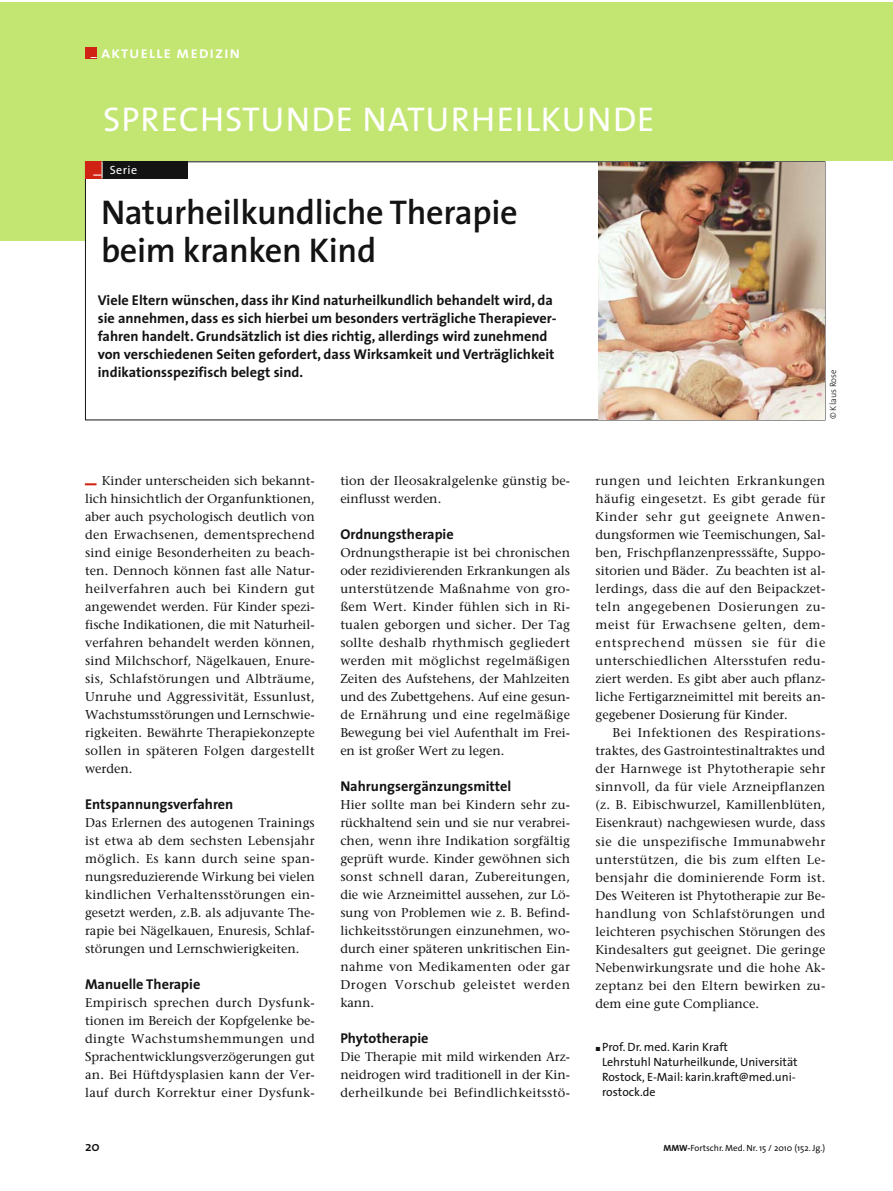
<style>
.page{position:relative;width:893px;height:1191px;background:#fff}
.page>*{position:absolute;margin:0;border:0;box-sizing:border-box;transform-origin:0 0}
.t1{font:600 34.5px/37.5px "The Sans";letter-spacing:-.01em;color:#131313}
.t2{font:34.5px "The Sans";letter-spacing:.025em;color:#fff}
.t3{font:16.5px "The Sans Semi Bold Caps";letter-spacing:.05em;color:#fff}
.t4{font:700 14.25px/18px "The Sans";color:#131313}
.t5{font:600 13.5px "The Sans";color:#131313}
.t6{font:12.75px/18px "Stone Serif";letter-spacing:.01em;color:#131313;text-align:justify}
.t7{font:12px/15px "The Sans";color:#131313}
.t8{font:12px "The Sans";letter-spacing:.04em;color:#fff}
.t9{font:9px "The Sans";color:#131313}
.t10{font:300 9px "The Sans";color:#131313}
.s1{font-size:13.5px}
.s2{font-family:"The Sans";font-weight:900;color:#d02314}
.s3{font-family:"The Sans Expert";font-size:6px}
.s4{font-weight:700}
</style>
<div class="page">
<div style="left:0;top:3px;width:892px;height:238px;background:#c3e672"></div>
<div style="left:806px;top:161px;width:86px;height:91px;background:#fff"></div>
<div style="left:85px;top:162px;width:739px;height:258px;background:#fff"></div>
<div style="left:85px;top:161px;width:17px;height:17px;background:#d02314"></div>
<div style="left:102px;top:161px;width:85px;height:17px;background:#131313"></div>
<svg style="left:102px;top:161px;width:1px;height:17px"></svg>
<img style="left:598px;top:162px;width:226px;height:258px">
<div style="left:85px;top:47px;width:12px;height:12px;background:#d02314"></div>
<p class="t3" style="left:91px;top:43px;width:151px"><sub>–</sub> aktuelle medizin</p>
<h1 class="t2" style="left:103px;top:106px;width:553px">SPRECHSTUNDE NATURHEILKUNDE</h1>
<p class="t8" style="left:93px;top:166px;width:45px"><span class="s1">–</span> Serie</p>
<h1 class="t1" style="left:101px;top:197px;width:418px">Naturheilkundliche Therapie beim kranken Kind</h1>
<p class="t4" style="left:98px;top:293px;width:460px">Viele Eltern wünschen, dass ihr Kind naturheilkundlich behandelt wird, da sie annehmen, dass es sich hierbei um besonders verträgliche Therapiever&shy;fahren handelt. Grundsätzlich ist dies richtig, allerdings wird zunehmend von verschiedenen Seiten gefordert, dass Wirksamkeit und Verträglichkeit indikationsspezifisch belegt sind.</p>
<p class="t10" style="left:829px;top:419px;width:51px;rotate:-90deg">© Klaus Rose</p>
<p class="t6" style="left:85px;top:473px;width:231px"><span class="s2">–</span> Kinder unterscheiden sich bekannt&shy;lich hinsichtlich der Organfunktionen, aber auch psychologisch deutlich von den Erwachsenen, dementsprechend sind einige Besonderheiten zu beach&shy;ten. Dennoch können fast alle Natur&shy;heilverfahren auch bei Kindern gut angewendet werden. Für Kinder spezi&shy;fische Indikationen, die mit Naturheil&shy;verfahren behandelt werden können, sind Milchschorf, Nägelkauen, Enure&shy;sis, Schlafstörungen und Albträume, Unruhe und Aggressivität, Essunlust, Wachstumsstörungen und Lernschwie&shy;rigkeiten. Bewährte Therapiekonzepte sollen in späteren Folgen dargestellt werden.</p>
<p class="t4" style="left:85px;top:797px;width:150px">Entspannungsverfahren</p>
<p class="t6" style="left:85px;top:815px;width:231px">Das Erlernen des autogenen Trainings ist etwa ab dem sechsten Lebensjahr möglich. Es kann durch seine span&shy;nungsreduzierende Wirkung bei vielen kindlichen Verhaltensstörungen ein&shy;gesetzt werden, z.B. als adjuvante The&shy;rapie bei Nägelkauen, Enuresis, Schlaf&shy;störungen und Lernschwierigkeiten.</p>
<p class="t4" style="left:85px;top:977px;width:117px">Manuelle Therapie</p>
<p class="t6" style="left:85px;top:995px;width:231px">Empirisch sprechen durch Dysfunk&shy;tionen im Bereich der Kopfgelenke be&shy;dingte Wachstumshemmungen und Sprachentwicklungsverzögerungen gut an. Bei Hüftdysplasien kann der Ver&shy;lauf durch Korrektur einer Dysfunk-</p>
<p class="t5" style="left:85px;top:1142px;width:16px">20</p>
<p class="t6" style="left:340px;top:473px;width:231px">tion der Ileosakralgelenke günstig be&shy;einflusst werden.</p>
<p class="t4" style="left:340px;top:527px;width:115px">Ordnungstherapie</p>
<p class="t6" style="left:340px;top:545px;width:231px">Ordnungstherapie ist bei chronischen oder rezidivierenden Erkrankungen als unterstützende Maßnahme von gro&shy;ßem Wert. Kinder fühlen sich in Ri&shy;tualen geborgen und sicher. Der Tag sollte deshalb rhythmisch gegliedert werden mit möglichst regelmäßigen Zeiten des Aufstehens, der Mahlzeiten und des Zubettgehens. Auf eine gesun&shy;de Ernährung und eine regelmäßige Bewegung bei viel Aufenthalt im Frei&shy;en ist großer Wert zu legen.</p>
<p class="t4" style="left:340px;top:779px;width:172px">Nahrungsergänzungsmittel</p>
<p class="t6" style="left:340px;top:797px;width:231px">Hier sollte man bei Kindern sehr zu&shy;rückhaltend sein und sie nur verabrei&shy;chen, wenn ihre Indikation sorgfältig geprüft wurde. Kinder gewöhnen sich sonst schnell daran, Zubereitungen, die wie Arzneimittel aussehen, zur Lö&shy;sung von Problemen wie z. B. Befind&shy;lichkeitsstörungen einzunehmen, wo&shy;durch einer späteren unkritischen Ein&shy;nahme von Medikamenten oder gar Drogen Vorschub geleistet werden kann.</p>
<p class="t4" style="left:340px;top:1031px;width:90px">Phytotherapie</p>
<p class="t6" style="left:340px;top:1049px;width:231px">Die Therapie mit mild wirkenden Arz&shy;neidrogen wird traditionell in der Kin&shy;derheilkunde bei Befindlichkeitsstö-</p>
<p class="t6" style="left:595px;top:473px;width:231px">rungen und leichten Erkrankungen häufig eingesetzt. Es gibt gerade für Kinder sehr gut geeignete Anwen&shy;dungsformen wie Teemischungen, Sal&shy;ben, Frischpflanzenpresssäfte, Suppo&shy;sitorien und Bäder. Zu beachten ist al&shy;lerdings, dass die auf den Beipackzet&shy;teln angegebenen Dosierungen zu&shy;meist für Erwachsene gelten, dem&shy;entsprechend müssen sie für die unterschiedlichen Altersstufen redu&shy;ziert werden. Es gibt aber auch pflanz&shy;liche Fertigarzneimittel mit bereits an&shy;gegebener Dosierung für Kinder.</p>
<p class="t6" style="left:595px;top:725px;width:231px;text-indent:17px">Bei Infektionen des Respirations&shy;traktes, des Gastrointestinaltraktes und der Harnwege ist Phytotherapie sehr sinnvoll, da für viele Arzneipflanzen (z. B. Eibischwurzel, Kamillenblüten, Eisenkraut) nachgewiesen wurde, dass sie die unspezifische Immunabwehr unterstützen, die bis zum elften Le&shy;bensjahr die dominierende Form ist.<br>Des Weiteren ist Phytotherapie zur Be&shy;handlung von Schlafstörungen und leichteren psychischen Störungen des Kindesalters gut geeignet. Die geringe Nebenwirkungsrate und die hohe Ak&shy;zeptanz bei den Eltern bewirken zu&shy;dem eine gute Compliance.</p>
<p class="t7" style="left:602px;top:1041px;width:197px;text-indent:-7px"><span class="s3">ó</span> Prof. Dr. med. Karin Kraft<br>Lehrstuhl Naturheilkunde, Universität<br>Rostock, E-Mail: karin.kraft@med.uni&shy;rostock.de</p>
<p class="t9" style="left:663px;top:1145px;width:163px"><span class="s4">MMW-</span>Fortschr. Med. Nr. 15 / 2010 (152. Jg.)</p>
</div>
